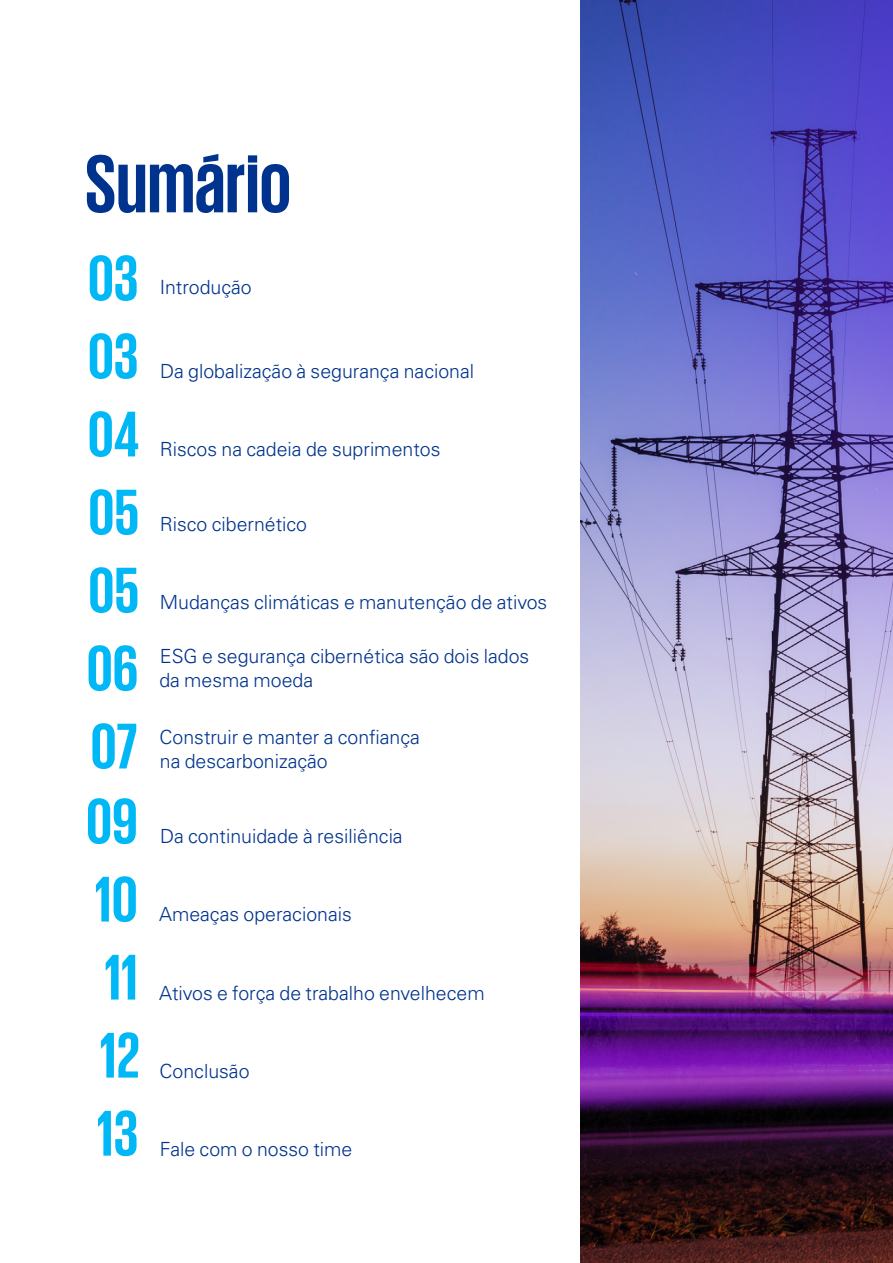
<style>
.page{position:relative;width:893px;height:1263px;background:#fff}
.page>*{position:absolute;margin:0;border:0;box-sizing:border-box;transform-origin:0 0}
.t1{font:700 84px "KPMG";color:#00338d}
.t2{font:700 66px/78px "KPMG";color:#00b8f5}
.t3{font:300 19.5px/24px "Univers LT Std";color:#00338d}
</style>
<div class="page">
<img style="left:580px;top:0;width:313px;height:1263px">
<h1 class="t1" style="left:85px;top:142px;width:208px">Sumário</h1>
<h2 class="t2" style="left:88px;top:237px;width:52px">03<br>03</h2>
<h2 class="t2" style="left:88px;top:393px;width:53px">04</h2>
<h2 class="t2" style="left:88px;top:471px;width:52px">05</h2>
<h2 class="t2" style="left:88px;top:549px;width:52px">05</h2>
<h2 class="t2" style="left:87px;top:627px;width:53px">06</h2>
<h2 class="t2" style="left:91px;top:705px;width:49px">07</h2>
<h2 class="t2" style="left:86px;top:780px;width:53px">09</h2>
<h2 class="t2" style="left:94px;top:858px;width:45px">10</h2>
<h2 class="t2" style="left:104px;top:936px;width:35px">11</h2>
<h2 class="t2" style="left:96px;top:1014px;width:45px">12<br>13</h2>
<p class="t3" style="left:160px;top:275px;width:94px">Introdução</p>
<p class="t3" style="left:160px;top:359px;width:316px">Da globalização à segurança nacional</p>
<p class="t3" style="left:160px;top:437px;width:282px">Riscos na cadeia de suprimentos</p>
<p class="t3" style="left:160px;top:512px;width:149px">Risco cibernético</p>
<p class="t3" style="left:160px;top:590px;width:389px">Mudanças climáticas e manutenção de ativos</p>
<p class="t3" style="left:159px;top:644px;width:371px">ESG e segurança cibernética são dois lados da mesma moeda</p>
<p class="t3" style="left:160px;top:725px;width:262px">Construir e manter a confiança na descarbonização</p>
<p class="t3" style="left:160px;top:824px;width:244px">Da continuidade à resiliência</p>
<p class="t3" style="left:159px;top:902px;width:194px">Ameaças operacionais</p>
<p class="t3" style="left:159px;top:980px;width:327px">Ativos e força de trabalho envelhecem</p>
<p class="t3" style="left:160px;top:1058px;width:91px">Conclusão</p>
<p class="t3" style="left:160px;top:1136px;width:194px">Fale com o nosso time</p>
</div>
